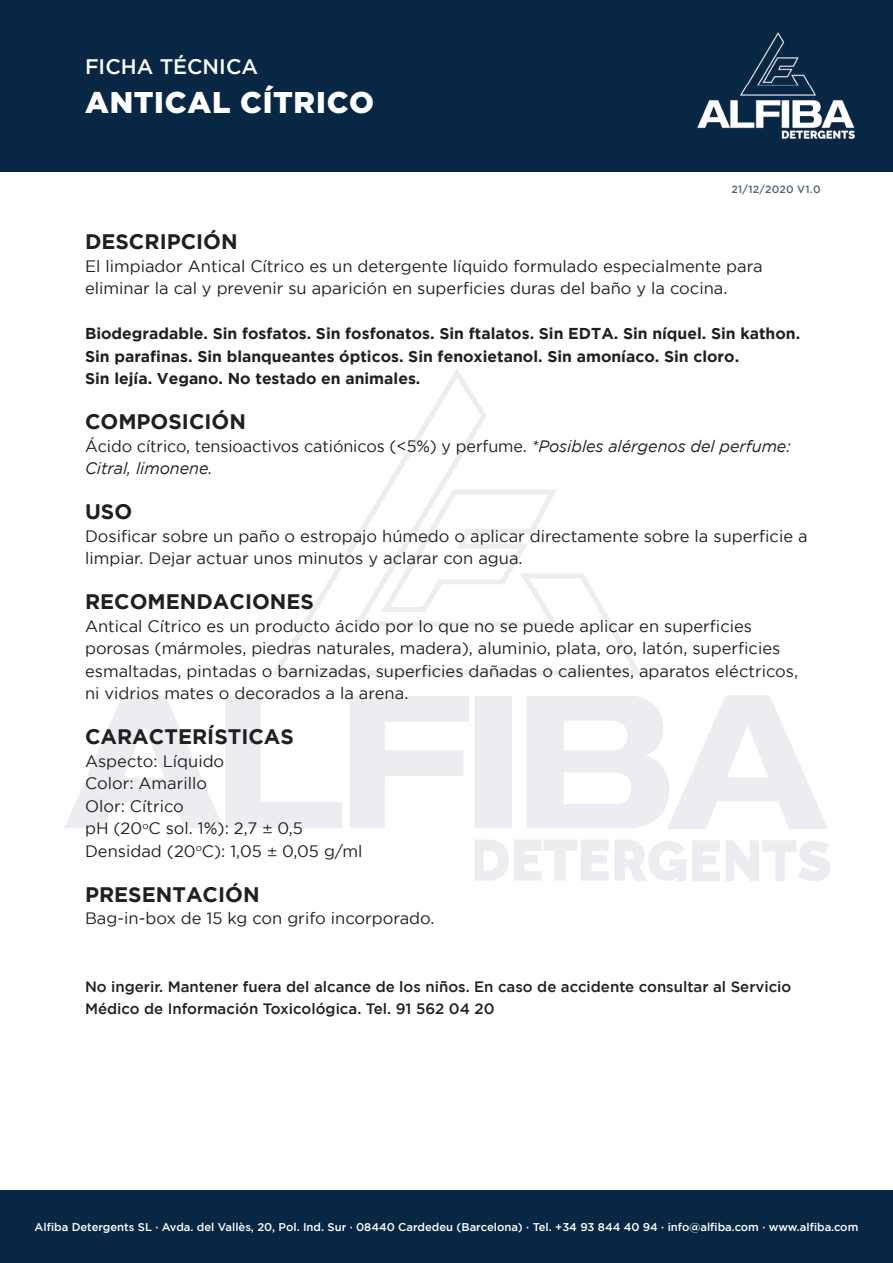
<style>
.page{position:relative;width:893px;height:1263px;background:#fff}
.page>*{position:absolute;margin:0;border:0;box-sizing:border-box;transform-origin:0 0}
.t1{font:900 30px "Gotham";letter-spacing:.025em;color:#fff}
.t2{font:700 21px "Gotham";color:#231f20}
.t3{font:500 21px "Gotham";color:#fff}
.t4{font:16.5px/22.5px "Gotham";color:#231f20}
.t5{font:700 15.75px/22.5px "Gotham";color:#231f20}
.t6{font:500 15px/22.5px "Gotham";color:#231f20}
.t7{font:500 11.25px "Gotham";color:#fff}
.t8{font:500 10.5px "Gotham";letter-spacing:.025em;color:#476678}
.s1{font-style:italic}
.s2{font-family:"Avenir Next Cyr"}
</style>
<div class="page">
<div style="left:0;top:0;width:893px;height:172px;background:#072744"></div>
<div style="left:0;top:1191px;width:893px;height:72px;background:#072744"></div>
<img style="left:697px;top:33px;width:158px;height:106px">
<p class="t3" style="left:85px;top:55px;width:175px">FICHA TÉCNICA</p>
<h1 class="t1" style="left:85px;top:85px;width:290px">ANTICAL CÍTRICO</h1>
<p class="t8" style="left:731px;top:184px;width:91px">21/12/2020 V1.0</p>
<p class="t2" style="left:85px;top:230px;width:154px">DESCRIPCIÓN</p>
<p class="t4" style="left:85px;top:254px;width:679px">El limpiador Antical Cítrico es un detergente líquido formulado especialmente para eliminar la cal y prevenir su aparición en superficies duras del baño y la cocina.</p>
<p class="t5" style="left:85px;top:322px;width:717px">Biodegradable. Sin fosfatos. Sin fosfonatos. Sin ftalatos. Sin EDTA. Sin níquel. Sin kathon.<br>Sin parafinas. Sin blanqueantes ópticos. Sin fenoxietanol. Sin amoníaco. Sin cloro.<br>Sin lejía. Vegano. No testado en animales.</p>
<p class="t2" style="left:85px;top:410px;width:162px">COMPOSICIÓN</p>
<p class="t4" style="left:85px;top:434px;width:707px">Ácido cítrico, tensioactivos catiónicos (&lt;5%) y perfume. <span class="s1">*Posibles alérgenos del perfume:<br>Citral, limonene.</span></p>
<p class="t2" style="left:85px;top:500px;width:49px">USO</p>
<p class="t4" style="left:85px;top:524px;width:724px">Dosificar sobre un paño o estropajo húmedo o aplicar directamente sobre la superficie a limpiar. Dejar actuar unos minutos y aclarar con agua.</p>
<p class="t2" style="left:85px;top:590px;width:231px">RECOMENDACIONES</p>
<p class="t4" style="left:85px;top:614px;width:715px">Antical Cítrico es un producto ácido por lo que no se puede aplicar en superficies porosas (mármoles, piedras naturales, madera), aluminio, plata, oro, latón, superficies esmaltadas, pintadas o barnizadas, superficies dañadas o calientes, aparatos eléctricos, ni vidrios mates o decorados a la arena.</p>
<p class="t2" style="left:85px;top:725px;width:210px">CARACTERÍSTICAS</p>
<p class="t4" style="left:85px;top:749px;width:279px">Aspecto: Líquido<br>Color: Amarillo<br>Olor: Cítrico<br>pH (20<sup>o</sup>C sol. 1%): 2,7 <span class="s2">±</span> 0,5<br>Densidad (20<sup>o</sup>C): 1,05 <span class="s2">±</span> 0,05 g/ml</p>
<p class="t2" style="left:85px;top:882px;width:176px">PRESENTACIÓN</p>
<p class="t4" style="left:85px;top:907px;width:351px">Bag-in-box de 15 kg con grifo incorporado.</p>
<p class="t6" style="left:85px;top:975px;width:708px">No ingerir. Mantener fuera del alcance de los niños. En caso de accidente consultar al Servicio<br>Médico de Información Toxicológica. Tel. 91 562 04 20</p>
<p class="t7" style="left:35px;top:1220px;width:825px">Alfiba Detergents SL · Avda. del Vallès, 20, Pol. Ind. Sur · 08440 Cardedeu (Barcelona) · Tel. +34 93 844 40 94 · info@alfiba.com · www.alfiba.com</p>
</div>
